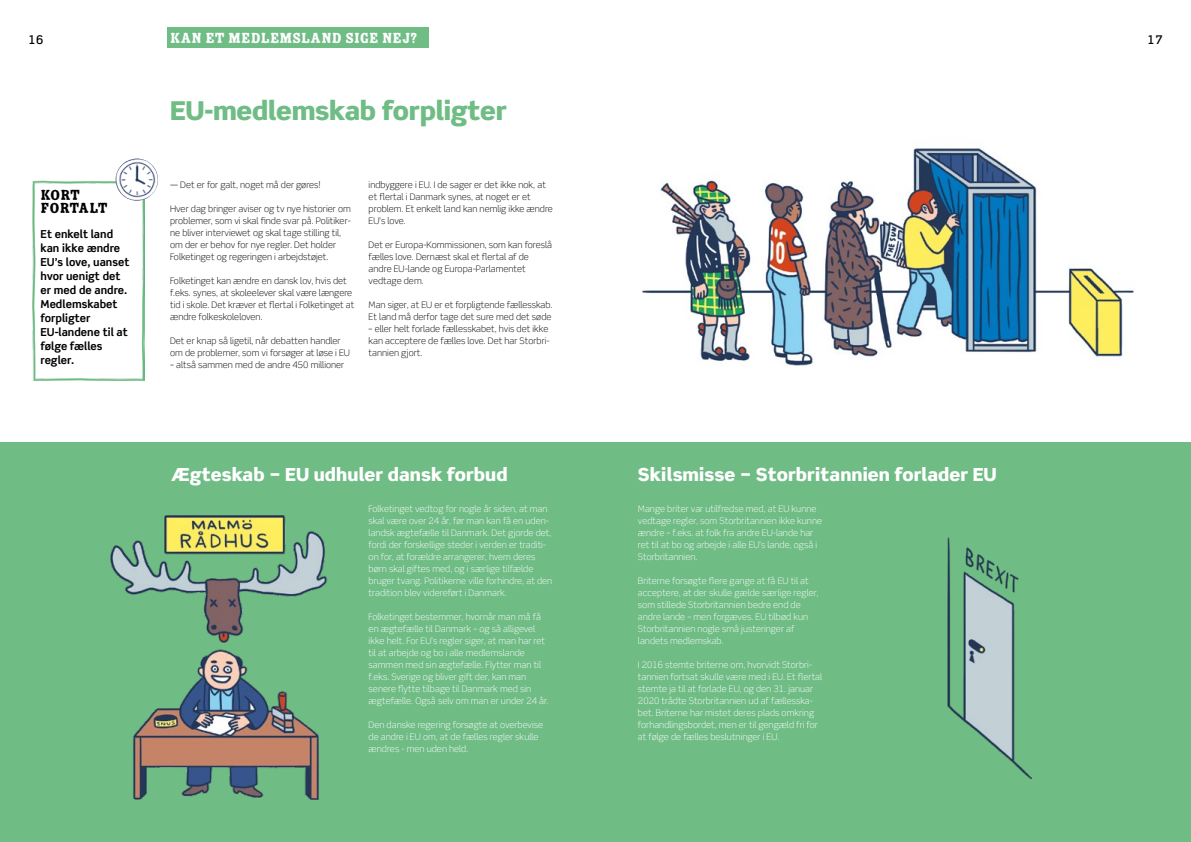
<style>
.page{position:relative;width:1191px;height:842px;background:#fff}
.page>*{position:absolute;margin:0;border:0;box-sizing:border-box;transform-origin:0 0}
.Overskrift_1{font:900 26px "Scene Std";letter-spacing:-.01em;color:#6fbc85}
.Boks_stor_overskrift{font:900 18px "Scene Std";letter-spacing:.005em;color:#fff}
.Trumpet{font:16px "Zebrawood Std Fill";color:#fff}
.Kort_fortalt_overskr{font:16px/13px "Zebrawood Std Fill";letter-spacing:-.035em;color:#000}
.t1{font:500 12px "Scene Std";color:#000}
.Kort_fortalt_brød{font:700 11px/14px "Scene Std";color:#000}
.Brødtekst{font:300 9px/12px "Scene Std";letter-spacing:.005em;color:#fff}
.Brødtekst-2{font:300 9px/12px "Scene Std";letter-spacing:.005em;color:#000}
</style>
<div class="page">
<img style="left:33px;top:178px;width:112px;height:203px">
<img style="left:642px;top:148px;width:492px;height:218px">
<div style="left:595px;top:442px;width:596px;height:400px;background:#6fbc85"></div>
<div style="left:0;top:442px;width:595px;height:400px;background:#6fbc85"></div>
<img style="left:110px;top:515px;width:218px;height:285px">
<div style="left:167px;top:28px;width:261px;height:20px;background:#6fbc85"></div>
<img style="left:947px;top:537px;width:84px;height:242px">
<img style="left:116px;top:158px;width:42px;height:43px;border-radius:21px">
<h3 class="t1" style="left:28px;top:32px;width:17px">16</h3>
<p class="Trumpet" style="left:170px;top:29px;width:249px">KAN ET MEDLEMSLAND SIGE NEJ?</p>
<h3 class="t1" style="left:1147px;top:32px;width:16px">17</h3>
<p class="Kort_fortalt_overskr" style="left:41px;top:188px;width:69px">KORT<br>FORTALT</p>
<p class="Kort_fortalt_brød" style="left:41px;top:227px;width:90px">Et enkelt land kan ikke ændre<br>EU’s love, uanset hvor uenigt det er med de andre.<br>Medlemskabet forpligter<br>EU-landene til at følge fælles regler.</p>
<p class="Overskrift_1" style="left:170px;top:94px;width:338px">EU-medlemskab forpligter</p>
<p class="Brødtekst-2" style="left:170px;top:179px;width:152px">— Det er for galt, noget må der gøres!</p>
<p class="Brødtekst-2" style="left:170px;top:203px;width:182px">Hver dag bringer aviser og tv nye historier om problemer, som vi skal finde svar på. Politiker&shy;ne bliver interviewet og skal tage stilling til, om der er behov for nye regler. Det holder Folketinget og regeringen i arbejdstøjet.</p>
<p class="Brødtekst-2" style="left:170px;top:275px;width:186px">Folketinget kan ændre en dansk lov, hvis det f.eks. synes, at skoleelever skal være længere tid i skole. Det kræver et flertal i Folketinget at ændre folkeskoleloven.</p>
<p class="Brødtekst-2" style="left:170px;top:335px;width:181px">Det er knap så ligetil, når debatten handler om de problemer, som vi forsøger at løse i EU</p>
<p class="Brødtekst-2" style="left:170px;top:359px;width:176px">– altså sammen med de andre 450 millioner</p>
<p class="Brødtekst-2" style="left:369px;top:179px;width:186px">indbyggere i EU. I de sager er det ikke nok, at et flertal i Danmark synes, at noget er et problem. Et enkelt land kan nemlig ikke ændre EU’s love.</p>
<p class="Brødtekst-2" style="left:369px;top:239px;width:185px">Det er Europa-Kommissionen, som kan foreslå fælles love. Dernæst skal et flertal af de andre EU-lande og Europa-Parlamentet vedtage dem.</p>
<p class="Brødtekst-2" style="left:369px;top:299px;width:185px">Man siger, at EU er et forpligtende fællesskab.<br>Et land må derfor tage det sure med det søde</p>
<p class="Brødtekst-2" style="left:369px;top:323px;width:183px">– eller helt forlade fællesskabet, hvis det ikke kan acceptere de fælles love. Det har Storbri&shy;tannien gjort.</p>
<p class="Boks_stor_overskrift" style="left:171px;top:463px;width:338px">Ægteskab − EU udhuler dansk forbud</p>
<p class="Brødtekst" style="left:369px;top:503px;width:185px">Folketinget vedtog for nogle år siden, at man skal være over 24 år, før man kan få en uden&shy;landsk ægtefælle til Danmark. Det gjorde det, fordi der forskellige steder i verden er traditi&shy;on for, at forældre arrangerer, hvem deres børn skal giftes med, og i særlige tilfælde bruger tvang. Politikerne ville forhindre, at den tradition blev videreført i Danmark.</p>
<p class="Brødtekst" style="left:369px;top:611px;width:182px">Folketinget bestemmer, hvornår man må få en ægtefælle til Danmark – og så alligevel ikke helt. For EU’s regler siger, at man har ret til at arbejde og bo i alle medlemslande sammen med sin ægtefælle. Flytter man til f.eks. Sverige og bliver gift der, kan man senere flytte tilbage til Danmark med sin ægtefælle. Også selv om man er under 24 år.</p>
<p class="Brødtekst" style="left:369px;top:719px;width:176px">Den danske regering forsøgte at overbevise de andre i EU om, at de fælles regler skulle ændres - men uden held.</p>
<p class="Boks_stor_overskrift" style="left:638px;top:463px;width:360px">Skilsmisse − Storbritannien forlader EU</p>
<p class="Brødtekst" style="left:638px;top:503px;width:186px">Mange briter var utilfredse med, at EU kunne vedtage regler, som Storbritannien ikke kunne ændre – f.eks. at folk fra andre EU-lande har ret til at bo og arbejde i alle EU’s lande, også i Storbritannien.</p>
<p class="Brødtekst" style="left:638px;top:575px;width:182px">Briterne forsøgte flere gange at få EU til at acceptere, at der skulle gælde særlige regler, som stillede Storbritannien bedre end de andre lande – men forgæves. EU tilbød kun Storbritannien nogle små justeringer af landets medlemskab.</p>
<p class="Brødtekst" style="left:638px;top:659px;width:186px">I 2016 stemte briterne om, hvorvidt Storbri&shy;tannien fortsat skulle være med i EU. Et flertal stemte ja til at forlade EU, og den 31. januar 2020 trådte Storbritannien ud af fællesska&shy;bet. Briterne har mistet deres plads omkring forhandlingsbordet, men er til gengæld fri for at følge de fælles beslutninger i EU.</p>
</div>
